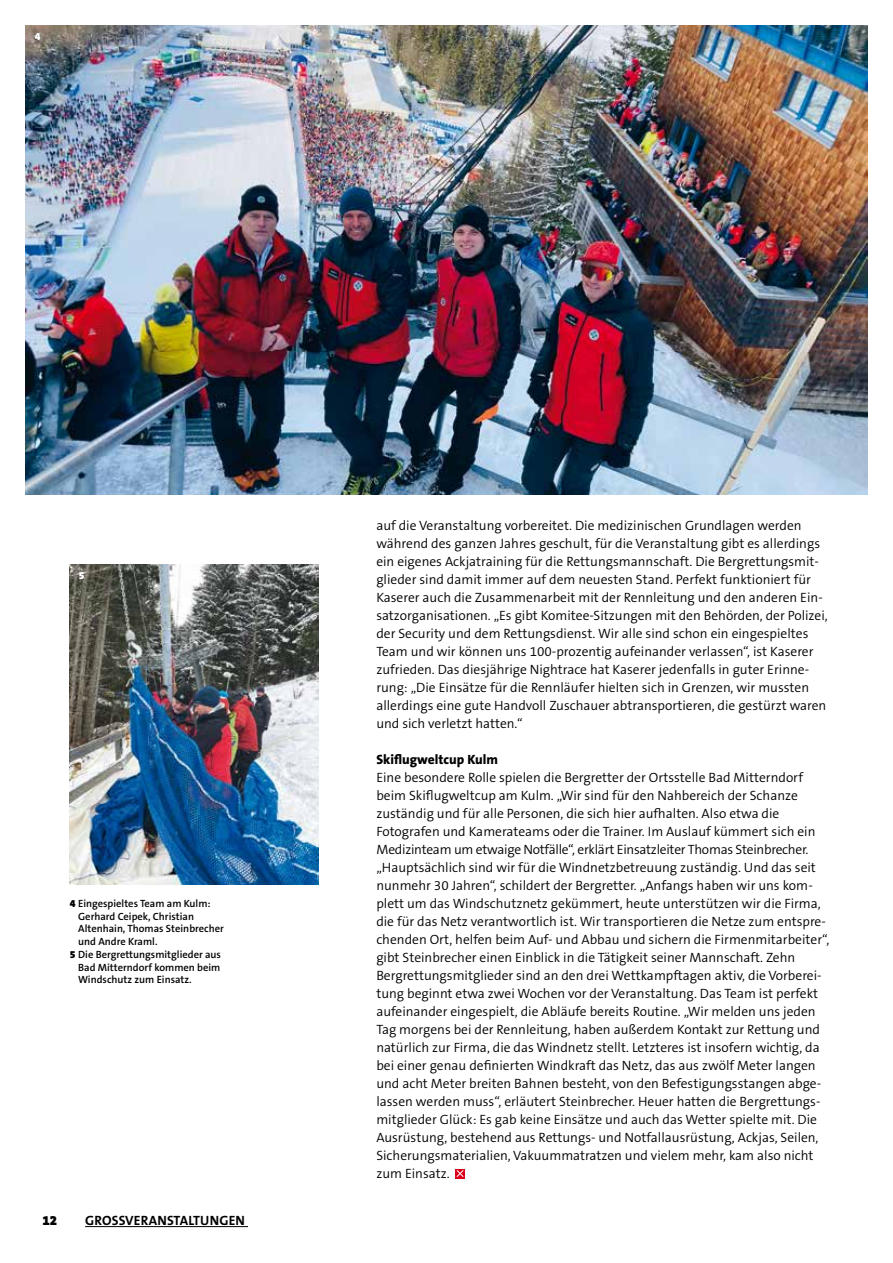
<style>
.page{position:relative;width:893px;height:1263px;background:#fff}
.page>*{position:absolute;margin:0;border:0;box-sizing:border-box;transform-origin:0 0}
.t1{font:300 13.5px/18px "The Sans B W4";color:#000}
.t2{font:700 13.5px "The Sans B W7";letter-spacing:.015em;color:#000}
.t3{font:800 13.5px "The Sans B W8";color:#000}
.t4{font:900 13.5px "The Serif B W9";color:#000}
.t5{font:600 10.5px "The Sans B W6";color:#000}
.t6{font:900 10.5px "The Sans B W9";color:#fff}
.s1{font-family:"The Sans B W9";font-weight:900}
</style>
<div class="page">
<hr style="left:85px;top:1226px;width:163px;height:1px;background:#000">
<div style="left:456px;top:1169px;width:9px;height:9px;background:#da001a"></div>
<svg style="left:456px;top:1170px;width:8px;height:7px"></svg>
<img style="left:70px;top:564px;width:249px;height:320px">
<img style="left:26px;top:26px;width:841px;height:468px">
<p class="t6" style="left:35px;top:30px;width:7px">4</p>
<p class="t6" style="left:79px;top:568px;width:7px">5</p>
<p class="t5" style="left:70px;top:896px;width:142px"><span class="s1">4</span> Eingespieltes Team am Kulm:</p>
<p class="t5" style="left:78px;top:909px;width:117px">Gerhard Ceipek, Christian</p>
<p class="t5" style="left:78px;top:922px;width:147px">Altenhain, Thomas Steinbrecher</p>
<p class="t5" style="left:78px;top:935px;width:81px">und Andre Kraml.</p>
<p class="t5" style="left:70px;top:947px;width:153px"><span class="s1">5</span> Die Bergrettungsmitglieder aus</p>
<p class="t5" style="left:78px;top:960px;width:144px">Bad Mitterndorf kommen beim</p>
<p class="t5" style="left:78px;top:973px;width:115px">Windschutz zum Einsatz.</p>
<p class="t4" style="left:43px;top:1211px;width:16px">12</p>
<p class="t2" style="left:85px;top:1211px;width:161px">GROSSVERANSTALTUNGEN</p>
<p class="t1" style="left:376px;top:516px;width:453px">auf die Veranstaltung vorbereitet. Die medizinischen Grundlagen werden während des ganzen Jahres geschult, für die Veranstaltung gibt es allerdings ein eigenes Ackjatraining für die Rettungsmannschaft. Die Bergrettungsmit&shy;glieder sind damit immer auf dem neuesten Stand. Perfekt funktioniert für Kaserer auch die Zusammenarbeit mit der Rennleitung und den anderen Ein&shy;satzorganisationen. „Es gibt Komitee-Sitzungen mit den Behörden, der Polizei, der Security und dem Rettungsdienst. Wir alle sind schon ein eingespieltes Team und wir können uns 100-prozentig aufeinander verlassen“, ist Kaserer zufrieden. Das diesjährige Nightrace hat Kaserer jedenfalls in guter Erinne&shy;rung: „Die Einsätze für die Rennläufer hielten sich in Grenzen, wir mussten allerdings eine gute Handvoll Zuschauer abtransportieren, die gestürzt waren und sich verletzt hatten.“</p>
<p class="t3" style="left:376px;top:751px;width:123px">Skiflugweltcup Kulm</p>
<p class="t1" style="left:376px;top:768px;width:454px">Eine besondere Rolle spielen die Bergretter der Ortsstelle Bad Mitterndorf beim Skiflugweltcup am Kulm. „Wir sind für den Nahbereich der Schanze zuständig und für alle Personen, die sich hier aufhalten. Also etwa die Fotografen und Kamerateams oder die Trainer. Im Auslauf kümmert sich ein Medizinteam um etwaige Notfälle“, erklärt Einsatzleiter Thomas Steinbrecher. „Hauptsächlich sind wir für die Windnetzbetreuung zuständig. Und das seit nunmehr 30 Jahren“, schildert der Bergretter. „Anfangs haben wir uns kom&shy;plett um das Windschutznetz gekümmert, heute unterstützen wir die Firma, die für das Netz verantwortlich ist. Wir transportieren die Netze zum entspre&shy;chenden Ort, helfen beim Auf- und Abbau und sichern die Firmenmitarbeiter“, gibt Steinbrecher einen Einblick in die Tätigkeit seiner Mannschaft. Zehn Bergrettungsmitglieder sind an den drei Wettkampftagen aktiv, die Vorberei&shy;tung beginnt etwa zwei Wochen vor der Veranstaltung. Das Team ist perfekt aufeinander eingespielt, die Abläufe bereits Routine. „Wir melden uns jeden Tag morgens bei der Rennleitung, haben außerdem Kontakt zur Rettung und natürlich zur Firma, die das Windnetz stellt. Letzteres ist insofern wichtig, da bei einer genau definierten Windkraft das Netz, das aus zwölf Meter langen und acht Meter breiten Bahnen besteht, von den Befestigungsstangen abge&shy;lassen werden muss“, erläutert Steinbrecher. Heuer hatten die Bergrettungs&shy;mitglieder Glück: Es gab keine Einsätze und auch das Wetter spielte mit. Die Ausrüstung, bestehend aus Rettungs- und Notfallausrüstung, Ackjas, Seilen, Sicherungsmaterialien, Vakuummatratzen und vielem mehr, kam also nicht zum Einsatz.</p>
</div>
